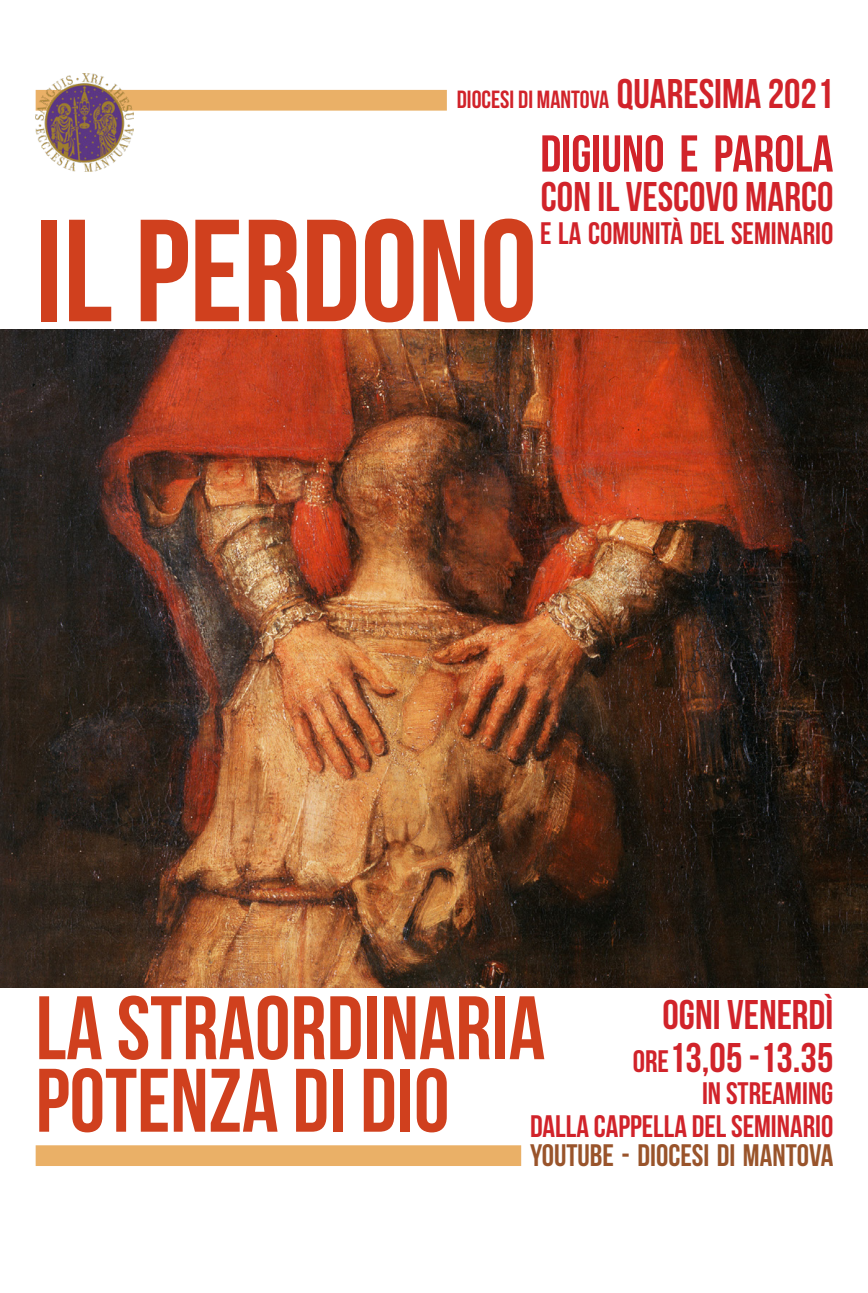
<style>
.page{position:relative;width:868px;height:1293px;background:#fff}
.page>*{position:absolute;margin:0;border:0;box-sizing:border-box;transform-origin:0 0}
.t1{font:144.9px "Bebas Neue";color:#d0401e}
.t2{font:90px "Bebas Neue";color:#d0401e}
.t3{font:51.9px "Bebas Neue";color:#d1232a}
.t4{font:41.4px "Bebas Neue";color:#d1232a}
.t5{font:31.2px "Bebas Neue";color:#d1232a}
.t6{font:31.2px "Bebas Neue";color:#99542b}
.t7{font:24.9px "Bebas Neue";color:#d1232a}
.s1{font-size:41.4px}
.s2{font-size:31.2px}
</style>
<div class="page">
<img style="left:0;top:329px;width:867px;height:658px">
<div style="left:36px;top:90px;width:411px;height:21px;background:#eab067"></div>
<div style="left:36px;top:1145px;width:485px;height:21px;background:#eab067"></div>
<img style="left:36px;top:74px;width:98px;height:98px">
<p class="t7" style="left:457px;top:86px;width:378px">DIOCESI DI MANTOVA <span class="s1">QUARESIMA 2021</span></p>
<p class="t3" style="left:540px;top:125px;width:294px">DIGIUNO E PAROLA</p>
<p class="t4" style="left:541px;top:174px;width:294px">CON IL VESCOVO MARCO</p>
<p class="t5" style="left:540px;top:216px;width:294px">E LA COMUNITÀ DEL SEMINARIO</p>
<p class="t1" style="left:36px;top:192px;width:503px">IL PERDONO</p>
<p class="t4" style="left:662px;top:992px;width:172px">OGNI VENERDÌ</p>
<p class="t4" style="left:632px;top:1035px;width:202px"><span class="s2">ORE</span>13,05 -13.35</p>
<p class="t5" style="left:702px;top:1076px;width:133px">IN STREAMING</p>
<p class="t5" style="left:530px;top:1109px;width:305px">DALLA CAPPELLA DEL SEMINARIO</p>
<p class="t6" style="left:530px;top:1138px;width:305px">YOUTUBE - DIOCESI DI MANTOVA</p>
<p class="t2" style="left:36px;top:978px;width:511px">LA STRAORDINARIA</p>
<p class="t2" style="left:36px;top:1051px;width:415px">POTENZA DI DIO</p>
</div>
